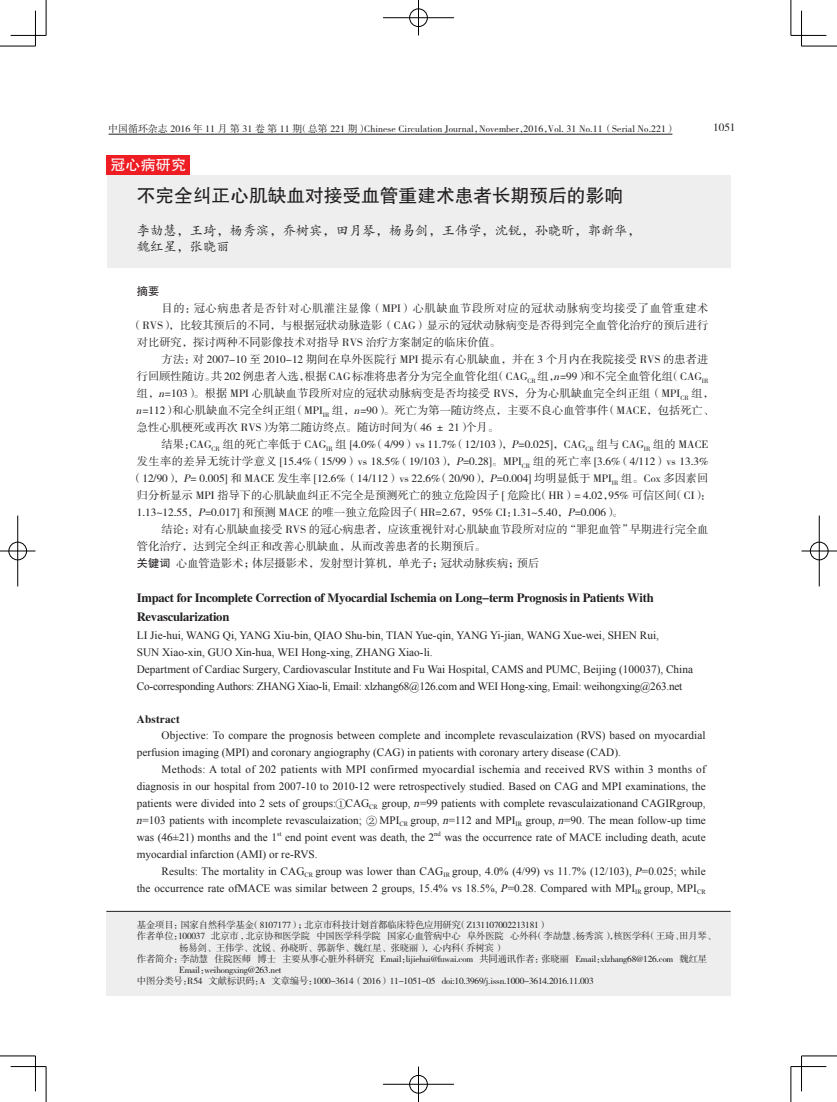
<style>
.page{position:relative;width:837px;height:1102px;background:#fff}
.page>*{position:absolute;margin:0;border:0;box-sizing:border-box;transform-origin:0 0}
.t1{font:18.62px "FZHTJW GB1 0";color:#231f20}
.t2{font:15px "FZHTJW GB1 0";letter-spacing:.01em;color:#fff}
.t3{font:13.25px/15.9px "FZKTJW GB1 0";color:#231f20}
.t4{font:12.62px/19.4px "FZXBSJW GB1 0";letter-spacing:-.02em;color:#231f20}
.t5{font:11.25px/17px "Times New Roman";color:#231f20}
.t6{font:11.25px "FZSSJW GB1 0";color:#231f20}
.t7{font:11.25px "FZSSJW GB1 0";letter-spacing:.02em;color:#231f20}
.t8{font:11.25px "FZSSJW GB1 0";letter-spacing:.055em;color:#231f20}
.t9{font:11.25px "FZXBSJW GB1 0";letter-spacing:.015em;color:#231f20}
.t10{font:11.25px "FZSSK GBK1 0";color:#231f20}
.t11{font:11.25px "FZHTJW GB1 0";color:#231f20}
.t12{font:9.88px "FZSSK GBK1 0";letter-spacing:.01em;color:#231f20}
.t13{font:9.38px "FZSSJW GB1 0";letter-spacing:-.02em;color:#231f20}
.t14{font:6.5px "Times New Roman";color:#231f20}
.s1{font-family:"FZKTK GBK1 0"}
.s2{font-style:italic}
.s3{font-family:"FZHTJW GB1 0"}
.s4{font-family:"Sim Sun"}
.s5{font-family:"FZSSK GBK1 0"}
</style>
<div class="page">
<hr style="left:109px;top:134px;width:563px;height:1px;background:#231f20">
<div style="left:106px;top:911px;width:624px;height:85px;background:#eeeeef"></div>
<div style="left:107px;top:175px;width:623px;height:93px;background:#eeeeef"></div>
<div style="left:107px;top:155px;width:83px;height:19px;background:#ee1d23"></div>
<hr style="left:106px;top:911px;width:624px;height:1px;background:#231f20">
<hr style="left:0;top:46px;width:35px;height:1px;background:#000">
<hr style="left:801px;top:46px;width:35px;height:1px;background:#000">
<hr style="left:0;top:1056px;width:35px;height:1px;background:#000">
<hr style="left:801px;top:1056px;width:35px;height:1px;background:#000">
<hr style="left:46px;top:0;width:1px;height:35px;background:#000">
<hr style="left:46px;top:1067px;width:1px;height:35px;background:#000">
<hr style="left:790px;top:0;width:1px;height:35px;background:#000">
<hr style="left:790px;top:1067px;width:1px;height:35px;background:#000">
<hr style="left:11px;top:35px;width:35px;height:1px;background:#000">
<hr style="left:790px;top:35px;width:36px;height:1px;background:#000">
<hr style="left:11px;top:1066px;width:35px;height:1px;background:#000">
<hr style="left:790px;top:1066px;width:36px;height:1px;background:#000">
<hr style="left:35px;top:11px;width:1px;height:35px;background:#000">
<hr style="left:35px;top:1056px;width:1px;height:35px;background:#000">
<hr style="left:801px;top:11px;width:1px;height:35px;background:#000">
<hr style="left:801px;top:1056px;width:1px;height:35px;background:#000">
<div style="left:408px;top:8px;width:20px;height:19px;border:2px solid #fff;border-radius:50%"></div>
<hr style="left:383px;top:17px;width:71px;height:2px;background:#fff">
<hr style="left:417px;top:0;width:2px;height:35px;background:#fff">
<div style="left:409px;top:9px;width:18px;height:18px;border:1px solid #000;border-radius:50%"></div>
<hr style="left:383px;top:18px;width:71px;height:1px;background:#000">
<hr style="left:418px;top:0;width:1px;height:35px;background:#000">
<div style="left:408px;top:1075px;width:20px;height:19px;border:2px solid #fff;border-radius:50%"></div>
<hr style="left:383px;top:1083px;width:71px;height:2px;background:#fff">
<hr style="left:417px;top:1067px;width:2px;height:35px;background:#fff">
<div style="left:409px;top:1075px;width:18px;height:18px;border:1px solid #000;border-radius:50%"></div>
<hr style="left:383px;top:1084px;width:71px;height:1px;background:#000">
<hr style="left:418px;top:1067px;width:1px;height:35px;background:#000">
<div style="left:8px;top:541px;width:19px;height:20px;border:2px solid #fff;border-radius:50%"></div>
<hr style="left:0;top:550px;width:35px;height:2px;background:#fff">
<hr style="left:17px;top:516px;width:2px;height:70px;background:#fff">
<div style="left:9px;top:542px;width:18px;height:18px;border:1px solid #000;border-radius:50%"></div>
<hr style="left:0;top:551px;width:35px;height:1px;background:#000">
<hr style="left:18px;top:516px;width:1px;height:70px;background:#000">
<div style="left:809px;top:541px;width:19px;height:20px;border:2px solid #fff;border-radius:50%"></div>
<hr style="left:801px;top:550px;width:35px;height:2px;background:#fff">
<div style="left:809px;top:542px;width:19px;height:18px;border:1px solid #000;border-radius:50%"></div>
<hr style="left:801px;top:551px;width:35px;height:1px;background:#000">
<hr style="left:818px;top:516px;width:1px;height:70px;background:#000">
<p class="t12" style="left:108px;top:124px;width:569px">中国循环杂志 2016 年 11 月 第 31 卷 第 11 期（总第 221 期）Chinese Circulation Journal，November，2016，Vol. 31 No.11（Serial No.221）</p>
<p class="t10" style="left:713px;top:122px;width:24px">1051</p>
<h2 class="t2" style="left:110px;top:156px;width:77px">冠心病研究</h2>
<h1 class="t1" style="left:137px;top:185px;width:487px">不完全纠正心肌缺血对接受血管重建术患者长期预后的影响</h1>
<p class="t3" style="left:137px;top:223px;width:505px">李<span class="s1">劼</span>慧，王琦，杨秀滨，乔树宾，田月琴，杨易剑，王伟学，沈锐，孙晓昕，郭新华，魏红星，张晓丽</p>
<p class="t11" style="left:137px;top:285px;width:24px">摘要</p>
<p class="t8" style="left:161px;top:303px;width:548px">目的：冠心病患者是否针对心肌灌注显像（MPI）心肌缺血节段所对应的冠状动脉病变均接受了血管重建术</p>
<p class="t6" style="left:131px;top:320px;width:578px">（RVS），比较其预后的不同，与根据冠状动脉造影（CAG）显示的冠状动脉病变是否得到完全血管化治疗的预后进行</p>
<p class="t6" style="left:137px;top:337px;width:365px">对比研究，探讨两种不同影像技术对指导 RVS 治疗方案制定的临床价值。</p>
<p class="t6" style="left:161px;top:354px;width:548px">方法：对 2007-10 至 2010-12 期间在阜外医院行 MPI 提示有心肌缺血，并在 3 个月内在我院接受 RVS 的患者进</p>
<p class="t6" style="left:137px;top:371px;width:573px">行回顾性随访。共 202 例患者入选，根据 CAG 标准将患者分为完全血管化组（CAG<sub>CR</sub> 组，<span class="s2">n</span>=99）和不完全血管化组（CAG<sub>IR</sub></p>
<p class="t6" style="left:137px;top:388px;width:578px">组，<span class="s2">n</span>=103）。根据 MPI 心肌缺血节段所对应的冠状动脉病变是否均接受 RVS，分为心肌缺血完全纠正组（MPI<sub>CR</sub> 组，</p>
<p class="t6" style="left:136px;top:405px;width:579px"><span class="s2">n</span>=112）和心肌缺血不完全纠正组（MPI<sub>IR</sub> 组，<span class="s2">n</span>=90）。死亡为第一随访终点，主要不良心血管事件（MACE，包括死亡、</p>
<p class="t6" style="left:137px;top:422px;width:363px">急性心肌梗死或再次 RVS）为第二随访终点。随访时间为（46 ± 21）个月。</p>
<p class="t6" style="left:162px;top:439px;width:548px">结果：CAG<sub>CR</sub> 组的死亡率低于 CAG<sub>IR</sub> 组 [4.0% （4/99）vs 11.7% （12/103），<span class="s2">P</span>=0.025]，CAG<sub>CR</sub> 组与 CAG<sub>IR</sub> 组的 MACE</p>
<p class="t7" style="left:137px;top:456px;width:573px">发生率的差异无统计学意义 [15.4% （15/99）vs 18.5% （19/103），<span class="s2">P</span>=0.28]。MPI<sub>CR</sub> 组的死亡率 [3.6% （4/112）vs 13.3%</p>
<p class="t6" style="left:131px;top:473px;width:578px">（12/90），<span class="s2">P</span>= 0.005] 和 MACE 发生率 [12.6%（14/112）vs 22.6% （20/90），<span class="s2">P</span>=0.004] 均明显低于 MPI<sub>IR</sub> 组。Cox 多因素回</p>
<p class="t6" style="left:137px;top:490px;width:575px">归分析显示 MPI 指导下的心肌缺血纠正不完全是预测死亡的独立危险因子 [ 危险比（HR）= 4.02，95% 可信区间（CI）：</p>
<p class="t6" style="left:137px;top:507px;width:487px">1.13~12.55，<span class="s2">P</span>=0.017] 和预测 MACE 的唯一独立危险因子（HR=2.67，95% CI：1.31~5.40，<span class="s2">P</span>=0.006）。</p>
<p class="t6" style="left:161px;top:524px;width:548px">结论：对有心肌缺血接受 RVS 的冠心病患者，应该重视针对心肌缺血节段所对应的“罪犯血管 ”早期进行完全血</p>
<p class="t6" style="left:137px;top:541px;width:350px">管化治疗，达到完全纠正和改善心肌缺血，从而改善患者的长期预后。</p>
<p class="t6" style="left:137px;top:558px;width:404px"><span class="s3">关键词</span> 心血管造影术；体层摄影术，发射型计算机，单光子；冠状动脉疾病；预后</p>
<p class="t4" style="left:137px;top:588px;width:518px">Impact for Incomplete Correction of Myocardial Ischemia on Long-term Prognosis in Patients With<br>Revascularization</p>
<p class="t5" style="left:137px;top:627px;width:557px">LI Jie-hui, WANG Qi, YANG Xiu-bin, QIAO Shu-bin, TIAN Yue-qin, YANG Yi-jian, WANG Xue-wei, SHEN Rui,<br>SUN Xiao-xin, GUO Xin-hua, WEI Hong-xing, ZHANG Xiao-li.<br>Department of Cardiac Surgery, Cardiovascular Institute and Fu Wai Hospital, CAMS and PUMC, Beijing (100037), China Co-corresponding Authors: ZHANG Xiao-li, Email: xlzhang68@126.com and WEI Hong-xing, Email: weihongxing@263.net</p>
<p class="t9" style="left:137px;top:713px;width:44px">Abstract</p>
<p class="t5" style="left:137px;top:727px;width:570px;text-indent:25px">Objective: To compare the prognosis between complete and incomplete revasculaization (RVS) based on myocardial perfusion imaging (MPI) and coronary angiography (CAG) in patients with coronary artery disease (CAD).</p>
<p class="t5" style="left:136px;top:761px;width:571px;text-align:justify;text-indent:26px">Methods: A total of 202 patients with MPI confirmed myocardial ischemia and received RVS within 3 months of diagnosis in our hospital from 2007-10 to 2010-12 were retrospectively studied. Based on CAG and MPI examinations, the patients were divided into 2 sets of groups:<span class="s4">①</span>CAG<sub>CR</sub> group, <span class="s2">n</span>=99 patients with complete revasculaizationand CAGIRgroup, <span class="s2">n</span>=103 patients with incomplete revasculaization; <span class="s4">②</span> MPI<sub>CR</sub> group, <span class="s2">n</span>=112 and MPI<sub>IR</sub> group, <span class="s2">n</span>=90. The mean follow-up time was (46±21) months and the 1</p>
<p class="t14" style="left:277px;top:829px;width:6px">st</p>
<p class="t5" style="left:285px;top:829px;width:151px">end point event was death, the 2</p>
<p class="t14" style="left:434px;top:829px;width:8px">nd</p>
<p class="t5" style="left:444px;top:829px;width:263px">was the occurrence rate of MACE including death, acute</p>
<p class="t5" style="left:137px;top:846px;width:182px">myocardial infarction (AMI) or re-RVS.</p>
<p class="t5" style="left:162px;top:863px;width:545px">Results: The mortality in CAG<sub>CR</sub> group was lower than CAG<sub>IR</sub> group, 4.0% (4/99) vs 11.7% (12/103), <span class="s2">P</span>=0.025; while</p>
<p class="t5" style="left:137px;top:880px;width:570px">the occurrence rate ofMACE was similar between 2 groups, 15.4% vs 18.5%, <span class="s2">P</span>=0.28. Compared with MPI<sub>IR</sub> group, MPI<sub>CR</sub></p>
<p class="t13" style="left:137px;top:920px;width:412px">基金项目：国家自然科学基金（8107177）；北京市科技计划首都临床特色应用研究（Z131107002213181）</p>
<p class="t13" style="left:137px;top:931px;width:580px">作者单位：100037 北京市 , 北京协和医学院 中国医学科学院 国家心血管病中心 阜外医院 心外科（李<span class="s5">劼</span>慧、杨秀滨），核医学科（王琦、田月琴、</p>
<p class="t13" style="left:179px;top:942px;width:327px">杨易剑、王伟学、沈锐、孙晓昕、郭新华、魏红星、张晓丽），心内科（乔树宾）</p>
<p class="t13" style="left:137px;top:954px;width:572px">作者简介：李<span class="s5">劼</span>慧 住院医师 博士 主要从事心脏外科研究 Email：lijiehui@fuwai.com 共同通讯作者：张晓丽 Email：xlzhang68@126.com 魏红星</p>
<p class="t13" style="left:179px;top:965px;width:104px">Email：weihongxing@263.net</p>
<p class="t13" style="left:137px;top:976px;width:458px">中图分类号：R54 文献标识码：A 文章编号：1000-3614（2016）11-1051-05 doi:10.3969/j.issn.1000-3614.2016.11.003</p>
</div>
